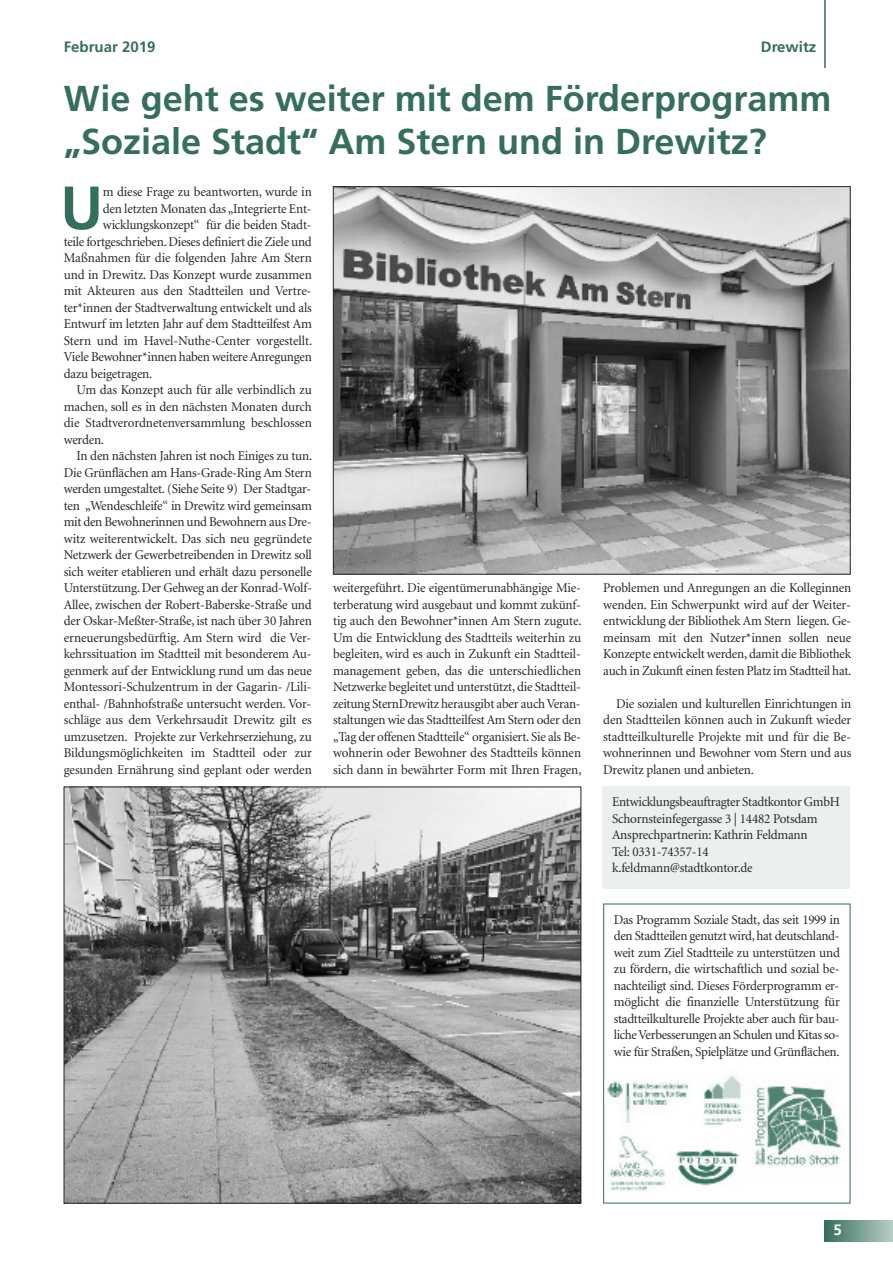
<style>
.page{position:relative;width:893px;height:1263px;background:#fff}
.page>*{position:absolute;margin:0;border:0;box-sizing:border-box;transform-origin:0 0}
.t1{font:700 60.9px "Frutiger";color:#356e5e}
.t2{font:700 36px/43.2px "Frutiger";color:#356e5e}
.t3{font:700 15px "Frutiger";color:#356e5e}
.t4{font:700 15px "Frutiger";color:#fff}
.t5{font:13.5px/16.5px "Minion";letter-spacing:-.015em;color:#272526;text-align:justify}
</style>
<div class="page">
<hr style="left:824px;top:0;width:2px;height:68px;background:#356e5e">
<div style="left:825px;top:1220px;width:68px;height:22px;background:linear-gradient(to right,#37705f,#b6cbc5)"></div>
<img style="left:335px;top:188px;width:513px;height:384px">
<img style="left:66px;top:789px;width:513px;height:412px">
<img style="left:607px;top:1075px;width:234px;height:116px">
<div style="left:602px;top:787px;width:248px;height:102px;background:#ebf0ef"></div>
<p class="t3" style="left:64px;top:40px;width:93px">Februar 2019</p>
<p class="t3" style="left:761px;top:40px;width:57px">Drewitz</p>
<h2 class="t2" style="left:64px;top:80px;width:769px">Wie geht es weiter mit dem Förderprogramm „Soziale Stadt“ Am Stern und in Drewitz?</h2>
<h1 class="t1" style="left:60px;top:183px;width:44px">U</h1>
<p class="t5" style="left:103px;top:185px;width:211px">m diese Frage zu beantworten, wurde in</p>
<p class="t5" style="left:103px;top:201px;width:210px">den letzten Monaten das „Integrierte Ent-</p>
<p class="t5" style="left:103px;top:218px;width:210px">wicklungskonzept“ für die beiden Stadt-</p>
<p class="t5" style="left:64px;top:234px;width:250px">teile fortgeschrieben.Dieses definiert die Ziele und</p>
<p class="t5" style="left:64px;top:251px;width:250px">Maßnahmen für die folgenden Jahre Am Stern</p>
<p class="t5" style="left:64px;top:267px;width:250px">und in Drewitz. Das Konzept wurde zusammen</p>
<p class="t5" style="left:64px;top:284px;width:249px">mit Akteuren aus den Stadtteilen und Vertre-</p>
<p class="t5" style="left:64px;top:300px;width:250px">ter*innen der Stadtverwaltung entwickelt und als</p>
<p class="t5" style="left:64px;top:317px;width:250px">Entwurf im letzten Jahr auf dem Stadtteilfest Am</p>
<p class="t5" style="left:64px;top:333px;width:250px">Stern und im Havel-Nuthe-Center vorgestellt.</p>
<p class="t5" style="left:64px;top:350px;width:250px">Viele Bewohner*innen haben weitere Anregungen</p>
<p class="t5" style="left:64px;top:366px;width:90px">dazu beigetragen.</p>
<p class="t5" style="left:77px;top:383px;width:237px">Um das Konzept auch für alle verbindlich zu</p>
<p class="t5" style="left:64px;top:399px;width:250px">machen, soll es in den nächsten Monaten durch</p>
<p class="t5" style="left:64px;top:416px;width:250px">die Stadtverordnetenversammlung beschlossen</p>
<p class="t5" style="left:64px;top:432px;width:42px">werden.</p>
<p class="t5" style="left:77px;top:449px;width:237px">In den nächsten Jahren ist noch Einiges zu tun.</p>
<p class="t5" style="left:64px;top:465px;width:250px">Die Grünflächen am Hans-Grade-Ring Am Stern</p>
<p class="t5" style="left:64px;top:482px;width:249px">werden umgestaltet. (Siehe Seite 9) Der Stadtgar-</p>
<p class="t5" style="left:64px;top:498px;width:250px">ten „Wendeschleife“ in Drewitz wird gemeinsam</p>
<p class="t5" style="left:64px;top:515px;width:249px">mit den Bewohnerinnen und Bewohnern aus Dre-</p>
<p class="t5" style="left:64px;top:531px;width:250px">witz weiterentwickelt. Das sich neu gegründete</p>
<p class="t5" style="left:64px;top:548px;width:250px">Netzwerk der Gewerbetreibenden in Drewitz soll</p>
<p class="t5" style="left:64px;top:564px;width:250px">sich weiter etablieren und erhält dazu personelle</p>
<p class="t5" style="left:64px;top:581px;width:250px">Unterstützung.Der Gehweg an der Konrad-Wolf-</p>
<p class="t5" style="left:64px;top:597px;width:250px">Allee, zwischen der Robert-Baberske-Straße und</p>
<p class="t5" style="left:64px;top:614px;width:250px">der Oskar-Meßter-Straße, ist nach über 30 Jahren</p>
<p class="t5" style="left:64px;top:630px;width:249px">erneuerungsbedürftig. Am Stern wird die Ver-</p>
<p class="t5" style="left:64px;top:647px;width:249px">kehrssituation im Stadtteil mit besonderem Au-</p>
<p class="t5" style="left:64px;top:663px;width:250px">genmerk auf der Entwicklung rund um das neue</p>
<p class="t5" style="left:64px;top:680px;width:249px">Montessori-Schulzentrum in der Gagarin- /Lili-</p>
<p class="t5" style="left:64px;top:696px;width:249px">enthal- /Bahnhofstraße untersucht werden. Vor-</p>
<p class="t5" style="left:64px;top:713px;width:250px">schläge aus dem Verkehrsaudit Drewitz gilt es</p>
<p class="t5" style="left:64px;top:729px;width:250px">umzusetzen. Projekte zur Verkehrserziehung, zu</p>
<p class="t5" style="left:64px;top:746px;width:250px">Bildungsmöglichkeiten im Stadtteil oder zur</p>
<p class="t5" style="left:64px;top:762px;width:250px">gesunden Ernährung sind geplant oder werden</p>
<p class="t5" style="left:333px;top:581px;width:250px">weitergeführt. Die eigentümerunabhängige Mie&shy;terberatung wird ausgebaut und kommt zukünf&shy;tig auch den Bewohner*innen Am Stern zugute.<br>Um die Entwicklung des Stadtteils weiterhin zu begleiten, wird es auch in Zukunft ein Stadtteil&shy;management geben, das die unterschiedlichen Netzwerke begleitet und unterstützt, die Stadtteil&shy;zeitung SternDrewitz herausgibt aber auchVeran&shy;staltungen wie das Stadtteilfest Am Stern oder den „Tag der offenen Stadtteile“ organisiert. Sie als Be&shy;wohnerin oder Bewohner des Stadtteils können sich dann in bewährter Form mit Ihren Fragen,</p>
<p class="t5" style="left:603px;top:581px;width:250px">Problemen und Anregungen an die Kolleginnen wenden. Ein Schwerpunkt wird auf der Weiter&shy;entwicklung der Bibliothek Am Stern liegen. Ge&shy;meinsam mit den Nutzer*innen sollen neue Konzepte entwickelt werden, damit die Bibliothek auch in Zukunft einen festen Platz im Stadtteil hat.</p>
<p class="t5" style="left:603px;top:696px;width:250px;text-indent:13px">Die sozialen und kulturellen Einrichtungen in den Stadtteilen können auch in Zukunft wieder stadtteilkulturelle Projekte mit und für die Be&shy;wohnerinnen und Bewohner vom Stern und aus Drewitz planen und anbieten.</p>
<p class="t5" style="left:612px;top:794px;width:229px;text-align:left">Entwicklungsbeauftragter Stadtkontor GmbH Schornsteinfegergasse 3 | 14482 Potsdam Ansprechpartnerin: Kathrin Feldmann<br>Tel: 0331-74357-14 k.feldmann@stadtkontor.de</p>
<p class="t5" style="left:614px;top:912px;width:228px">Das Programm Soziale Stadt, das seit 1999 in den Stadtteilen genutzt wird,hat deutschland&shy;weit zum Ziel Stadtteile zu unterstützen und zu fördern, die wirtschaftlich und sozial be&shy;nachteiligt sind. Dieses Förderprogramm er&shy;möglicht die finanzielle Unterstützung für stadtteilkulturelle Projekte aber auch für bau&shy;licheVerbesserungen an Schulen und Kitas so&shy;wie für Straßen, Spielplätze und Grünflächen.</p>
<p class="t4" style="left:833px;top:1224px;width:10px">5</p>
</div>
